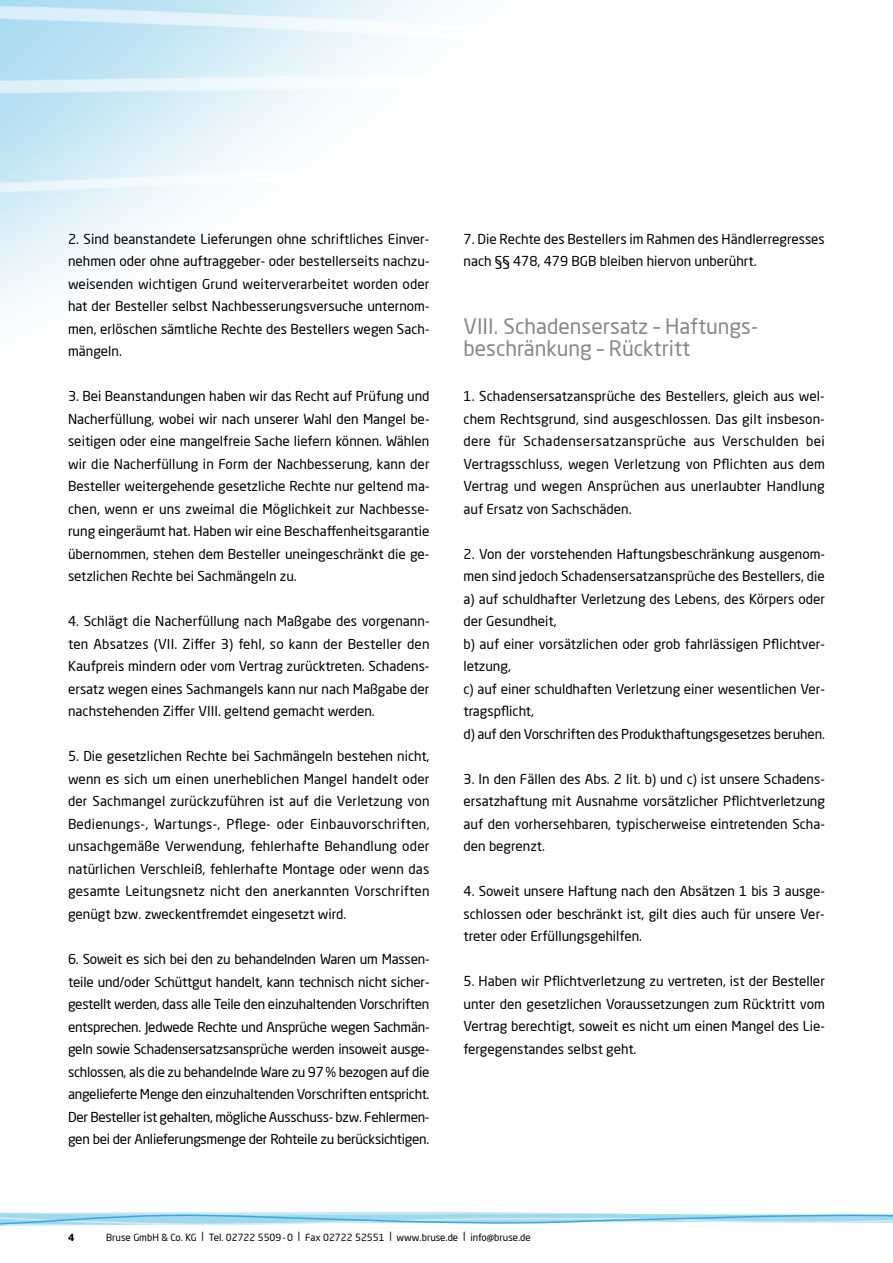
<style>
.page{position:relative;width:893px;height:1263px;background:#fff}
.page>*{position:absolute;margin:0;border:0;box-sizing:border-box;transform-origin:0 0}
.t1{font:21px/22.5px "Neo Sans Pro";color:#87888a}
.t2{font:13.5px/22.5px "Neo Sans Pro";color:#000;text-align:justify}
.t3{font:9.75px "Neo Sans Pro";color:#000}
.t4{font:700 9.75px "Neo Sans Pro";color:#000}
</style>
<div class="page">
<svg style="left:0;top:1211px;width:893px;height:15px"></svg>
<p class="t2" style="left:68px;top:227px;width:363px">2. Sind beanstandete Lieferungen ohne schriftliches Einver&shy;nehmen oder ohne auftraggeber- oder bestellerseits nachzu&shy;weisenden wichtigen Grund weiterverarbeitet worden oder hat der Besteller selbst Nachbesserungsversuche unternom&shy;men, erlöschen sämtliche Rechte des Bestellers wegen Sach&shy;mängeln.</p>
<p class="t2" style="left:68px;top:385px;width:363px">3. Bei Beanstandungen haben wir das Recht auf Prüfung und Nacherfüllung, wobei wir nach unserer Wahl den Mangel be&shy;seitigen oder eine mangelfreie Sache liefern können. Wählen wir die Nacherfüllung in Form der Nachbesserung, kann der Besteller weitergehende gesetzliche Rechte nur geltend ma&shy;chen, wenn er uns zweimal die Möglichkeit zur Nachbesse&shy;rung eingeräumt hat. Haben wir eine Beschaffenheitsgarantie übernommen, stehen dem Besteller uneingeschränkt die ge&shy;setzlichen Rechte bei Sachmängeln zu.</p>
<p class="t2" style="left:68px;top:610px;width:363px">4. Schlägt die Nacherfüllung nach Maßgabe des vorgenann&shy;ten Absatzes (VII. Ziffer 3) fehl, so kann der Besteller den Kaufpreis mindern oder vom Vertrag zurücktreten. Schadens&shy;ersatz wegen eines Sachmangels kann nur nach Maßgabe der nachstehenden Ziffer VIII. geltend gemacht werden.</p>
<p class="t2" style="left:68px;top:745px;width:363px">5. Die gesetzlichen Rechte bei Sachmängeln bestehen nicht, wenn es sich um einen unerheblichen Mangel handelt oder der Sachmangel zurückzuführen ist auf die Verletzung von Bedienungs-, Wartungs-, Pflege- oder Einbauvorschriften, unsachgemäße Verwendung, fehlerhafte Behandlung oder natürlichen Verschleiß, fehlerhafte Montage oder wenn das gesamte Leitungsnetz nicht den anerkannten Vorschriften genügt bzw. zweckentfremdet eingesetzt wird.</p>
<p class="t2" style="left:68px;top:947px;width:363px">6. Soweit es sich bei den zu behandelnden Waren um Massen&shy;teile und/oder Schüttgut handelt, kann technisch nicht sicher&shy;gestellt werden, dass alle Teile den einzuhaltenden Vorschriften entsprechen. Jedwede Rechte und Ansprüche wegen Sachmän&shy;geln sowie Schadensersatzsansprüche werden insoweit ausge&shy;schlossen, als die zu behandelnde Ware zu 97% bezogen auf die angelieferte Menge den einzuhaltenden Vorschriften entspricht.<br>Der Besteller ist gehalten, mögliche Ausschuss- bzw. Fehlermen&shy;gen bei der Anlieferungsmenge der Rohteile zu berücksichtigen.</p>
<p class="t2" style="left:463px;top:227px;width:363px">7. Die Rechte des Bestellers im Rahmen des Händlerregresses nach §§ 478, 479 BGB bleiben hiervon unberührt.</p>
<h1 class="t1" style="left:463px;top:315px;width:296px">VIII. Schadensersatz – Haftungs&shy;beschränkung – Rücktritt</h1>
<p class="t2" style="left:463px;top:385px;width:363px">1. Schadensersatzansprüche des Bestellers, gleich aus wel&shy;chem Rechtsgrund, sind ausgeschlossen. Das gilt insbeson&shy;dere für Schadensersatzansprüche aus Verschulden bei Vertragsschluss, wegen Verletzung von Pflichten aus dem Vertrag und wegen Ansprüchen aus unerlaubter Handlung auf Ersatz von Sachschäden.</p>
<p class="t2" style="left:463px;top:542px;width:363px;text-align:left">2. Von der vorstehenden Haftungsbeschränkung ausgenom&shy;men sind jedoch Schadensersatzansprüche des Bestellers, die a) auf schuldhafter Verletzung des Lebens, des Körpers oder der Gesundheit,<br>b) auf einer vorsätzlichen oder grob fahrlässigen Pflichtver&shy;letzung,<br>c) auf einer schuldhaften Verletzung einer wesentlichen Ver&shy;tragspflicht,<br>d) auf den Vorschriften des Produkthaftungsgesetzes beruhen.</p>
<p class="t2" style="left:463px;top:767px;width:363px">3. In den Fällen des Abs. 2 lit. b) und c) ist unsere Schadens&shy;ersatzhaftung mit Ausnahme vorsätzlicher Pflichtverletzung auf den vorhersehbaren, typischerweise eintretenden Scha&shy;den begrenzt.</p>
<p class="t2" style="left:463px;top:880px;width:363px">4. Soweit unsere Haftung nach den Absätzen 1 bis 3 ausge&shy;schlossen oder beschränkt ist, gilt dies auch für unsere Ver&shy;treter oder Erfüllungsgehilfen.</p>
<p class="t2" style="left:463px;top:970px;width:363px">5. Haben wir Pflichtverletzung zu vertreten, ist der Besteller unter den gesetzlichen Voraussetzungen zum Rücktritt vom Vertrag berechtigt, soweit es nicht um einen Mangel des Lie&shy;fergegenstandes selbst geht.</p>
<p class="t4" style="left:68px;top:1231px;width:8px">4</p>
<p class="t3" style="left:106px;top:1231px;width:426px">Bruse GmbH &amp; Co. KG | Tel. 02722 5509-0 | Fax 02722 52551 | www.bruse.de | info@bruse.de</p>
</div>
